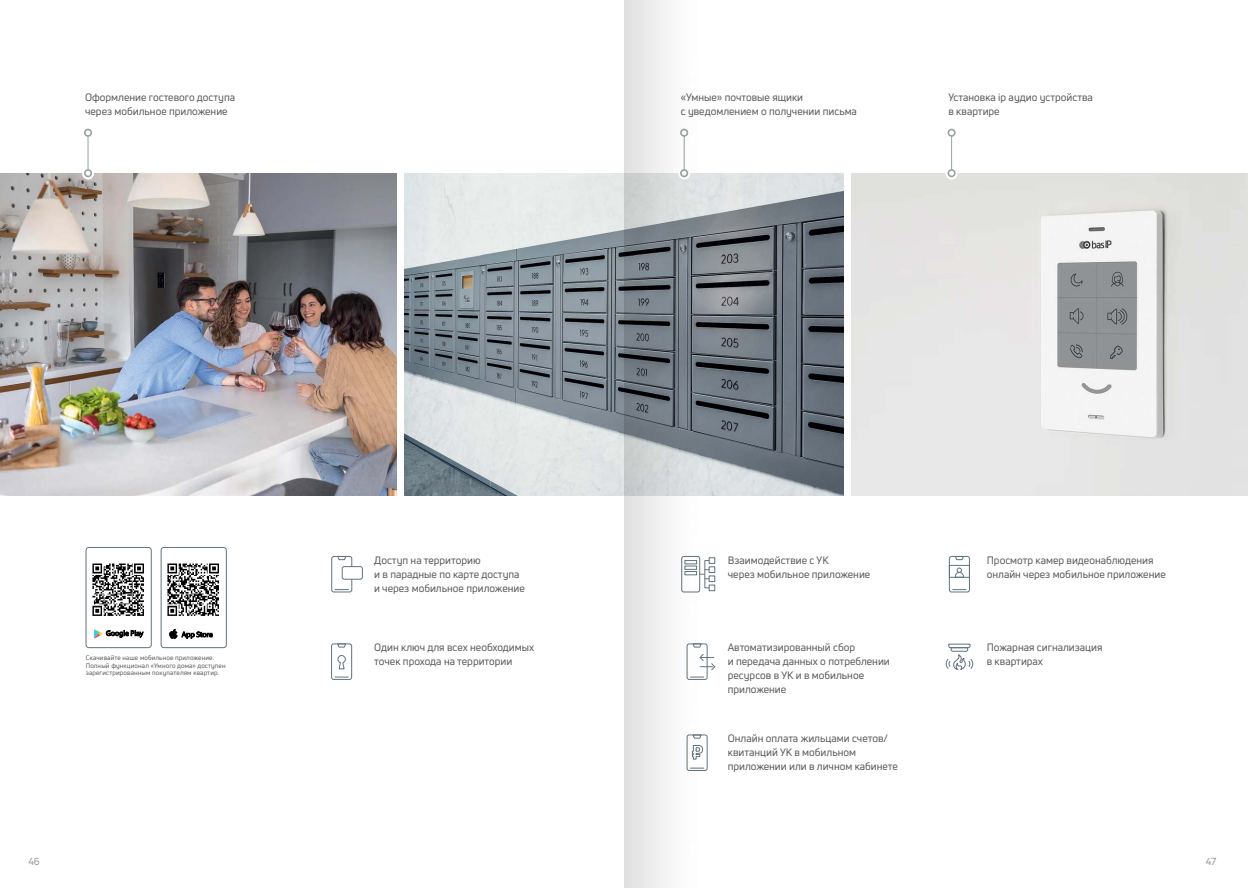
<style>
.page{position:relative;width:1248px;height:888px;background:#fff}
.page>*{position:absolute;margin:0;border:0;box-sizing:border-box;transform-origin:0 0}
.t1{font:10.5px/14px "Uni Neue";color:#58595b}
.t2{font:10px "Uni Neue";color:#939598}
.t3{font:6.5px/7.8px "Uni Neue";letter-spacing:.02em;color:#58595b}
</style>
<div class="page">
<img style="left:0;top:173px;width:396px;height:322px">
<img style="left:404px;top:173px;width:439px;height:322px">
<img style="left:851px;top:173px;width:396px;height:322px">
<svg style="left:82px;top:168px;width:12px;height:11px"></svg>
<hr style="left:88px;top:136px;width:1px;height:34px;background:#97a39e">
<div style="left:84px;top:129px;width:8px;height:8px;border:2px solid #97a39e;border-radius:50%"></div>
<div style="left:84px;top:169px;width:8px;height:8px;border:2px solid #97a39e;border-radius:50%"></div>
<div style="left:161px;top:547px;width:65px;height:100px;border:1px solid #61747e;border-radius:3px"></div>
<svg style="left:170px;top:629px;width:42px;height:9px"></svg>
<img style="left:162px;top:558px;width:63px;height:63px">
<div style="left:86px;top:547px;width:65px;height:100px;border:1px solid #61747e;border-radius:3px"></div>
<svg style="left:94px;top:629px;width:49px;height:9px"></svg>
<img style="left:87px;top:558px;width:63px;height:63px">
<div style="left:342px;top:566px;width:21px;height:13px;border:1px solid #61747e;border-radius:2px"></div>
<div style="left:331px;top:555px;width:21px;height:37px;border:1px solid #61747e;border-radius:2px"></div>
<svg style="left:336px;top:555px;width:11px;height:5px"></svg>
<svg style="left:335px;top:589px;width:13px;height:1px"></svg>
<div style="left:331px;top:643px;width:21px;height:36px;border:1px solid #61747e;border-radius:2px"></div>
<svg style="left:336px;top:643px;width:11px;height:5px"></svg>
<svg style="left:335px;top:676px;width:13px;height:1px"></svg>
<svg style="left:337px;top:655px;width:9px;height:14px"></svg>
<div style="left:948px;top:555px;width:21px;height:37px;border:1px solid #61747e;border-radius:2px"></div>
<svg style="left:952px;top:589px;width:14px;height:1px"></svg>
<svg style="left:948px;top:555px;width:22px;height:23px"></svg>
<svg style="left:945px;top:643px;width:28px;height:27px"></svg>
<svg style="left:945px;top:168px;width:12px;height:11px"></svg>
<hr style="left:951px;top:136px;width:1px;height:34px;background:#97a39e">
<div style="left:947px;top:129px;width:8px;height:8px;border:2px solid #97a39e;border-radius:50%"></div>
<div style="left:947px;top:169px;width:8px;height:8px;border:2px solid #97a39e;border-radius:50%"></div>
<img style="left:624px;top:0;width:99px;height:887px">
<p class="t1" style="left:85px;top:90px;width:151px">Оформление гостевого доступа через мобильное приложение</p>
<p class="t1" style="left:680px;top:90px;width:178px">«Умные» почтовые ящики<br>с уведомлением о получении письма</p>
<p class="t1" style="left:948px;top:90px;width:146px">Установка ip аудио устройства в квартире</p>
<p class="t3" style="left:86px;top:653px;width:141px">Скачивайте наше мобильное приложение.<br>Полный функционал «Умного дома» доступен зарегистрированным покупателям квартир.</p>
<p class="t1" style="left:374px;top:553px;width:152px">Доступ на территорию<br>и в парадные по карте доступа и через мобильное приложение</p>
<p class="t1" style="left:727px;top:553px;width:144px">Взаимодействие с УК<br>через мобильное приложение</p>
<p class="t1" style="left:986px;top:553px;width:180px">Просмотр камер видеонаблюдения онлайн через мобильное приложение</p>
<p class="t1" style="left:374px;top:640px;width:161px">Один ключ для всех необходимых точек прохода на территории</p>
<p class="t1" style="left:727px;top:640px;width:163px">Автоматизированный сбор<br>и передача данных о потреблении ресурсов в УК и в мобильное приложение</p>
<p class="t1" style="left:986px;top:640px;width:117px">Пожарная сигнализация в квартирах</p>
<p class="t1" style="left:727px;top:731px;width:172px">Онлайн оплата жильцами счетов/ квитанций УК в мобильном приложении или в личном кабинете</p>
<p class="t2" style="left:28px;top:854px;width:13px">46</p>
<p class="t2" style="left:1205px;top:854px;width:12px">47</p>
</div>
